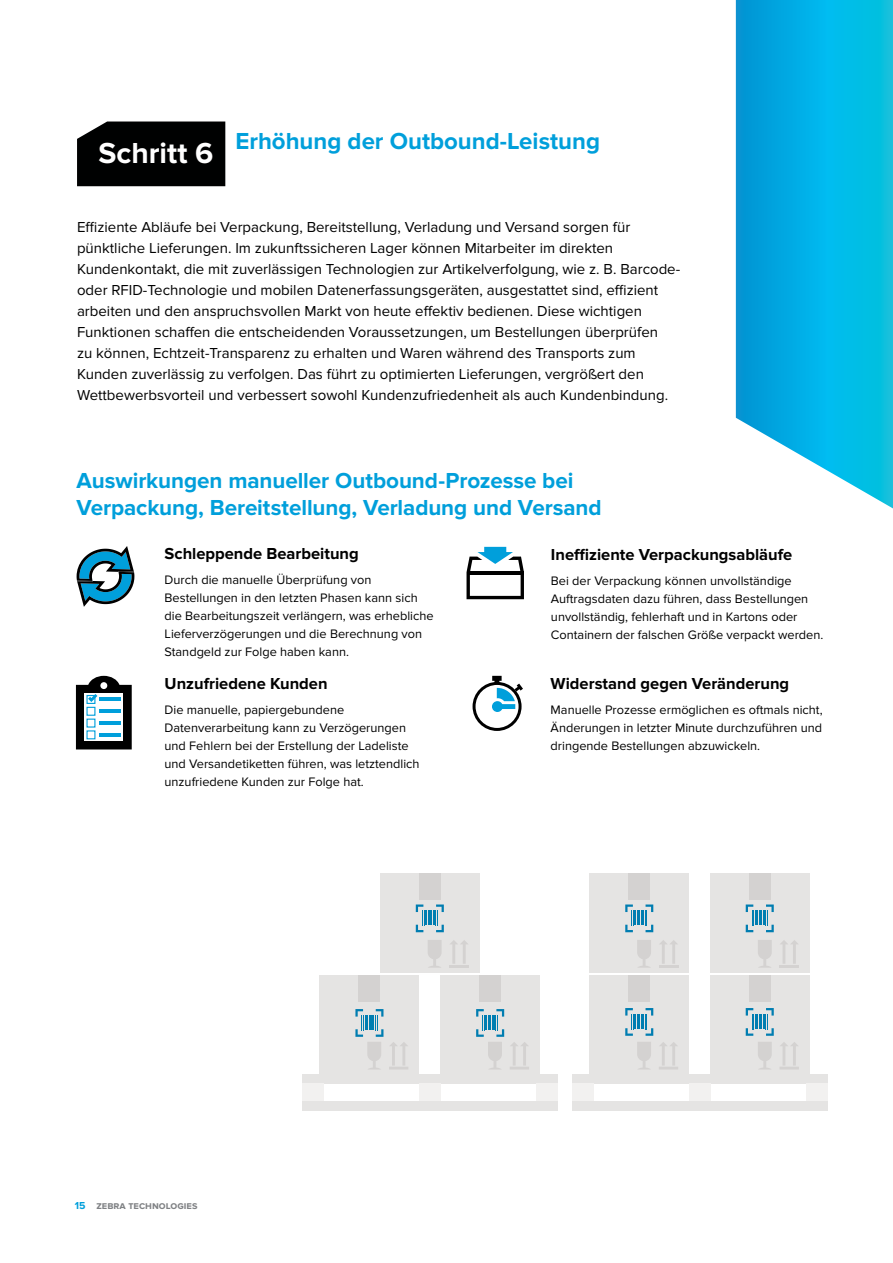
<style>
.page{position:relative;width:893px;height:1263px;background:#fff}
.page>*{position:absolute;margin:0;border:0;box-sizing:border-box;transform-origin:0 0}
.t1{font:700 30px "Proxima Nova";color:#fff}
.t2{font:700 24px "Proxima Nova";color:#009fdb}
.t3{font:700 22.5px/27px "Proxima Nova";letter-spacing:-.005em;color:#009fdb}
.t4{font:700 16.5px "Proxima Nova";color:#000}
.t5{font:15px/21px "Proxima Nova";color:#000}
.t6{font:12.75px/18px "Proxima Nova";color:#000}
.t7{font:700 10.5px "Proxima Nova";color:#808285}
.s1{color:#009fdb}
</style>
<div class="page">
<div style="left:77px;top:122px;width:148px;height:64px;background:#000101"></div>
<svg style="left:736px;top:0;width:157px;height:508px;background:#18b8e5"></svg>
<svg style="left:466px;top:547px;width:58px;height:52px"></svg>
<hr style="left:467px;top:571px;width:57px;height:4px;background:#000">
<svg style="left:77px;top:546px;width:57px;height:61px"></svg>
<svg style="left:76px;top:676px;width:56px;height:73px"></svg>
<svg style="left:473px;top:676px;width:50px;height:55px"></svg>
<div style="left:320px;top:975px;width:99px;height:99px;background:#e5e4e3"></div>
<svg style="left:389px;top:1042px;width:19px;height:27px"></svg>
<div style="left:358px;top:975px;width:22px;height:27px;background:#d4d2d1"></div>
<div style="left:441px;top:975px;width:99px;height:99px;background:#e5e4e3"></div>
<svg style="left:510px;top:1042px;width:19px;height:27px"></svg>
<div style="left:479px;top:975px;width:22px;height:27px;background:#d4d2d1"></div>
<div style="left:380px;top:873px;width:99px;height:99px;background:#e5e4e3"></div>
<svg style="left:428px;top:940px;width:14px;height:28px"></svg>
<hr style="left:449px;top:965px;width:20px;height:3px;background:#d4d2d1">
<svg style="left:450px;top:940px;width:18px;height:24px"></svg>
<div style="left:419px;top:873px;width:22px;height:27px;background:#d4d2d1"></div>
<div style="left:302px;top:1074px;width:256px;height:9px;background:#e5e4e3"></div>
<div style="left:302px;top:1101px;width:256px;height:9px;background:#e5e4e3"></div>
<div style="left:419px;top:1083px;width:22px;height:18px;background:#f2f1f0"></div>
<div style="left:302px;top:1083px;width:22px;height:18px;background:#f2f1f0"></div>
<div style="left:536px;top:1083px;width:22px;height:18px;background:#f2f1f0"></div>
<div style="left:590px;top:975px;width:99px;height:99px;background:#e5e4e3"></div>
<svg style="left:637px;top:1042px;width:14px;height:27px"></svg>
<svg style="left:659px;top:1042px;width:19px;height:27px"></svg>
<div style="left:628px;top:975px;width:22px;height:27px;background:#d4d2d1"></div>
<div style="left:710px;top:975px;width:99px;height:99px;background:#e5e4e3"></div>
<svg style="left:758px;top:1042px;width:14px;height:27px"></svg>
<hr style="left:779px;top:1067px;width:20px;height:2px;background:#d4d2d1">
<svg style="left:780px;top:1042px;width:18px;height:23px"></svg>
<div style="left:749px;top:975px;width:22px;height:27px;background:#d4d2d1"></div>
<div style="left:590px;top:873px;width:99px;height:99px;background:#e5e4e3"></div>
<svg style="left:637px;top:940px;width:14px;height:28px"></svg>
<hr style="left:659px;top:965px;width:19px;height:3px;background:#d4d2d1">
<svg style="left:660px;top:940px;width:17px;height:24px"></svg>
<div style="left:628px;top:873px;width:22px;height:27px;background:#d4d2d1"></div>
<div style="left:710px;top:873px;width:99px;height:99px;background:#e5e4e3"></div>
<svg style="left:758px;top:940px;width:14px;height:28px"></svg>
<hr style="left:779px;top:965px;width:20px;height:3px;background:#d4d2d1">
<svg style="left:780px;top:940px;width:18px;height:24px"></svg>
<div style="left:749px;top:873px;width:22px;height:27px;background:#d4d2d1"></div>
<div style="left:572px;top:1074px;width:255px;height:9px;background:#e5e4e3"></div>
<div style="left:572px;top:1101px;width:255px;height:9px;background:#e5e4e3"></div>
<div style="left:689px;top:1083px;width:21px;height:18px;background:#f2f1f0"></div>
<div style="left:572px;top:1083px;width:21px;height:18px;background:#f2f1f0"></div>
<div style="left:806px;top:1083px;width:21px;height:18px;background:#f2f1f0"></div>
<svg style="left:416px;top:904px;width:28px;height:28px"></svg>
<svg style="left:476px;top:1009px;width:28px;height:60px"></svg>
<svg style="left:355px;top:1009px;width:28px;height:60px"></svg>
<svg style="left:625px;top:904px;width:28px;height:28px"></svg>
<svg style="left:746px;top:904px;width:28px;height:28px"></svg>
<svg style="left:746px;top:1008px;width:28px;height:28px"></svg>
<svg style="left:625px;top:1008px;width:28px;height:28px"></svg>
<h1 class="t1" style="left:98px;top:136px;width:116px">Schritt 6</h1>
<h2 class="t2" style="left:235px;top:127px;width:366px">Erhöhung der Outbound-Leistung</h2>
<p class="t5" style="left:77px;top:217px;width:605px">Effiziente Abläufe bei Verpackung, Bereitstellung, Verladung und Versand sorgen für pünktliche Lieferungen. Im zukunftssicheren Lager können Mitarbeiter im direkten Kundenkontakt, die mit zuverlässigen Technologien zur Artikelverfolgung, wie z. B. Barcode&shy;oder RFID-Technologie und mobilen Datenerfassungsgeräten, ausgestattet sind, effizient arbeiten und den anspruchsvollen Markt von heute effektiv bedienen. Diese wichtigen Funktionen schaffen die entscheidenden Voraussetzungen, um Bestellungen überprüfen<br>zu können, Echtzeit-Transparenz zu erhalten und Waren während des Transports zum Kunden zuverlässig zu verfolgen. Das führt zu optimierten Lieferungen, vergrößert den Wettbewerbsvorteil und verbessert sowohl Kundenzufriedenheit als auch Kundenbindung.</p>
<h3 class="t3" style="left:77px;top:468px;width:527px">Auswirkungen manueller Outbound-Prozesse bei<br>Verpackung, Bereitstellung, Verladung und Versand</h3>
<p class="t4" style="left:165px;top:544px;width:196px">Schleppende Bearbeitung</p>
<p class="t6" style="left:165px;top:571px;width:271px">Durch die manuelle Überprüfung von Bestellungen in den letzten Phasen kann sich die Bearbeitungszeit verlängern, was erhebliche Lieferverzögerungen und die Berechnung von Standgeld zur Folge haben kann.</p>
<p class="t4" style="left:165px;top:674px;width:165px">Unzufriedene Kunden</p>
<p class="t6" style="left:165px;top:700px;width:256px">Die manuelle, papiergebundene Datenverarbeitung kann zu Verzögerungen und Fehlern bei der Erstellung der Ladeliste und Versandetiketten führen, was letztendlich unzufriedene Kunden zur Folge hat.</p>
<p class="t4" style="left:551px;top:545px;width:243px">Ineffiziente Verpackungsabläufe</p>
<p class="t6" style="left:551px;top:572px;width:274px">Bei der Verpackung können unvollständige Auftragsdaten dazu führen, dass Bestellungen unvollständig, fehlerhaft und in Kartons oder Containern der falschen Größe verpackt werden.</p>
<p class="t4" style="left:551px;top:674px;width:240px">Widerstand gegen Veränderung</p>
<p class="t6" style="left:551px;top:700px;width:273px;text-align:justify">Manuelle Prozesse ermöglichen es oftmals nicht, Änderungen in letzter Minute durchzuführen und dringende Bestellungen abzuwickeln.</p>
<p class="t7" style="left:75px;top:1200px;width:124px"><span class="s1">15</span> zebra technologies</p>
</div>
